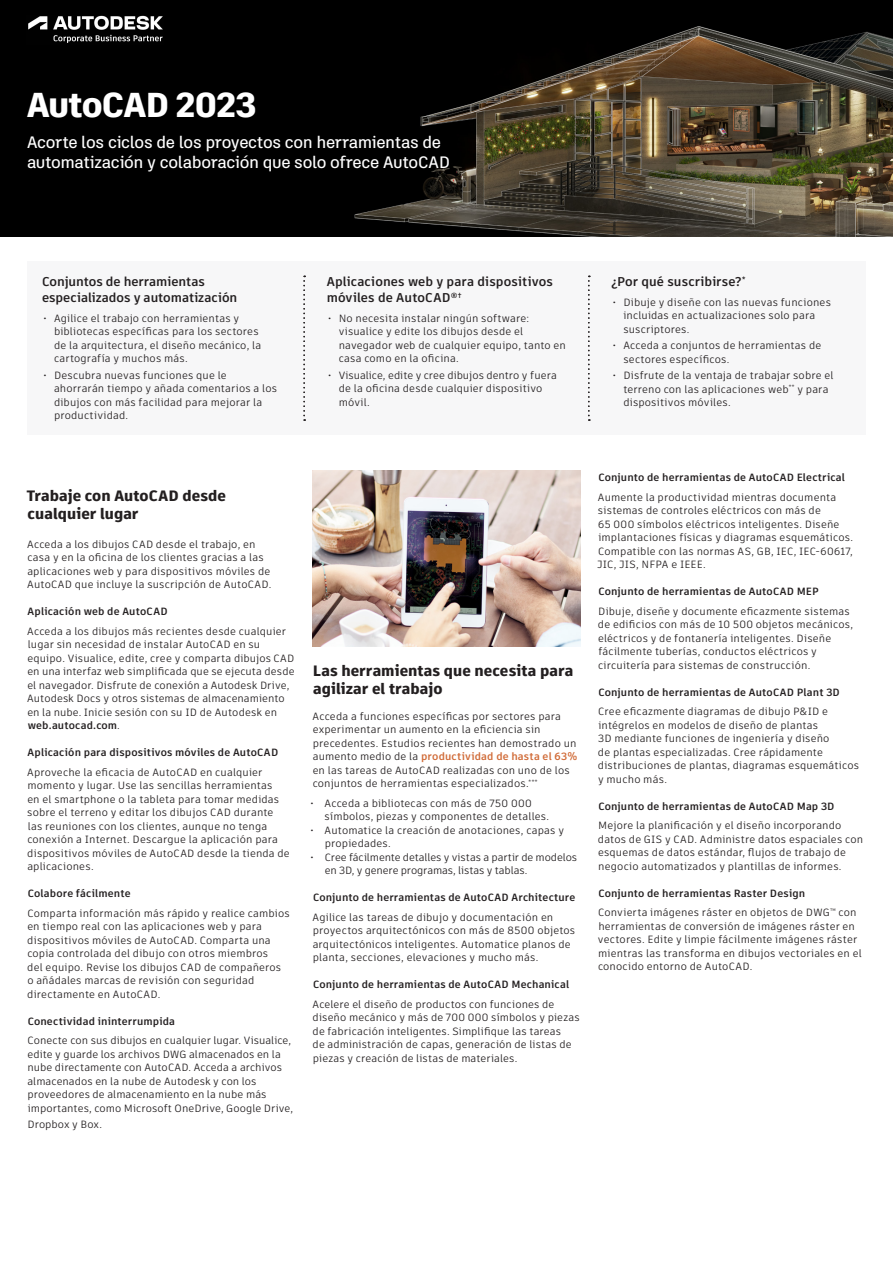
<style>
.page{position:relative;width:893px;height:1263px;background:#fff}
.page>*{position:absolute;margin:0;border:0;box-sizing:border-box;transform-origin:0 0}
.t1{font:800 34.5px "Artifakt Legend";letter-spacing:-.015em;color:#fff}
.t2{font:600 16.5px/19.8px "Artifakt Legend";letter-spacing:-.025em;color:#fff}
.Text_Heading{font:800 15px/18px "Artifakt Element";letter-spacing:.005em;color:#231f20}
.Text_Heading-2{font:700 12.75px/15.8px "Artifakt Element";letter-spacing:.005em;color:#231f20}
.Body_Text{font:10.5px/13.5px "Artifakt Element";letter-spacing:.01em;color:#231f20}
.Text_Subheading{font:700 10.5px "Artifakt Element";letter-spacing:.015em;color:#231f20}
.Body_Text-2{font:10.5px/13.5px "Artifakt Element";letter-spacing:-.01em;color:#231f20}
.s1{font-weight:700}
.s2{font-weight:700;color:#d06a36}
</style>
<div class="page">
<div style="left:0;top:0;width:893px;height:236px;background:#000"></div>
<img style="left:354px;top:26px;width:539px;height:210px">
<img style="left:312px;top:470px;width:269px;height:176px">
<div style="left:27px;top:261px;width:839px;height:174px;background:#f7f7f8"></div>
<svg style="left:303px;top:276px;width:2px;height:145px"></svg>
<svg style="left:588px;top:276px;width:2px;height:145px"></svg>
<img style="left:28px;top:15px;width:135px;height:28px">
<p class="t1" style="left:27px;top:80px;width:231px">AutoCAD 2023</p>
<p class="t2" style="left:27px;top:133px;width:424px">Acorte los ciclos de los proyectos con herramientas de automatización y colaboración que solo ofrece AutoCAD</p>
<p class="Text_Heading-2" style="left:42px;top:274px;width:197px">Conjuntos de herramientas especializados y automatización</p>
<p class="Body_Text" style="left:54px;top:311px;width:209px;text-indent:-10px">• Agilice el trabajo con herramientas y bibliotecas específicas para los sectores de la arquitectura, el diseño mecánico, la cartografía y muchos más.</p>
<p class="Body_Text" style="left:54px;top:368px;width:225px;text-indent:-10px">• Descubra nuevas funciones que le ahorrarán tiempo y añada comentarios a los dibujos con más facilidad para mejorar la productividad.</p>
<p class="Text_Heading-2" style="left:327px;top:274px;width:228px">Aplicaciones web y para dispositivos móviles de AutoCAD<sup>®†</sup></p>
<p class="Body_Text" style="left:339px;top:311px;width:229px;text-indent:-10px">• No necesita instalar ningún software: visualice y edite los dibujos desde el navegador web de cualquier equipo, tanto en casa como en la oficina.</p>
<p class="Body_Text" style="left:339px;top:368px;width:220px;text-indent:-10px">• Visualice, edite y cree dibujos dentro y fuera de la oficina desde cualquier dispositivo móvil.</p>
<p class="Text_Heading-2" style="left:611px;top:274px;width:136px">¿Por qué suscribirse?<sup>*</sup></p>
<p class="Body_Text" style="left:623px;top:296px;width:209px;text-indent:-10px">• Dibuje y diseñe con las nuevas funciones incluidas en actualizaciones solo para suscriptores.</p>
<p class="Body_Text" style="left:623px;top:339px;width:199px;text-indent:-10px">• Acceda a conjuntos de herramientas de sectores específicos.</p>
<p class="Body_Text" style="left:623px;top:369px;width:212px;text-indent:-10px">• Disfrute de la ventaja de trabajar sobre el terreno con las aplicaciones web<sup>**</sup> y para dispositivos móviles.</p>
<p class="Text_Heading" style="left:27px;top:487px;width:201px">Trabaje con AutoCAD desde cualquier lugar</p>
<p class="Body_Text" style="left:27px;top:537px;width:246px">Acceda a los dibujos CAD desde el trabajo, en casa y en la oficina de los clientes gracias a las aplicaciones web y para dispositivos móviles de AutoCAD que incluye la suscripción de AutoCAD.</p>
<p class="Text_Subheading" style="left:28px;top:604px;width:141px">Aplicación web de AutoCAD</p>
<p class="Body_Text" style="left:27px;top:624px;width:269px">Acceda a los dibujos más recientes desde cualquier lugar sin necesidad de instalar AutoCAD en su equipo. Visualice, edite, cree y comparta dibujos CAD en una interfaz web simplificada que se ejecuta desde el navegador. Disfrute de conexión a Autodesk Drive, Autodesk Docs y otros sistemas de almacenamiento en la nube. Inicie sesión con su ID de Autodesk en <span class="s1">web.autocad.com</span>.</p>
<p class="Text_Subheading" style="left:28px;top:745px;width:252px">Aplicación para dispositivos móviles de AutoCAD</p>
<p class="Body_Text" style="left:27px;top:765px;width:264px">Aproveche la eficacia de AutoCAD en cualquier momento y lugar. Use las sencillas herramientas<br>en el smartphone o la tableta para tomar medidas sobre el terreno y editar los dibujos CAD durante las reuniones con los clientes, aunque no tenga conexión a Internet. Descargue la aplicación para dispositivos móviles de AutoCAD desde la tienda de aplicaciones.</p>
<p class="Text_Subheading" style="left:28px;top:886px;width:104px">Colabore fácilmente</p>
<p class="Body_Text" style="left:27px;top:906px;width:264px">Comparta información más rápido y realice cambios en tiempo real con las aplicaciones web y para dispositivos móviles de AutoCAD. Comparta una copia controlada del dibujo con otros miembros<br>del equipo. Revise los dibujos CAD de compañeros o añádales marcas de revisión con seguridad directamente en AutoCAD.</p>
<p class="Text_Subheading" style="left:28px;top:1014px;width:149px">Conectividad ininterrumpida</p>
<p class="Body_Text" style="left:27px;top:1034px;width:267px">Conecte con sus dibujos en cualquier lugar. Visualice, edite y guarde los archivos DWG almacenados en la nube directamente con AutoCAD. Acceda a archivos almacenados en la nube de Autodesk y con los proveedores de almacenamiento en la nube más importantes, como Microsoft OneDrive, Google Drive,</p>
<p class="Body_Text" style="left:28px;top:1117px;width:76px">Dropbox y Box.</p>
<p class="Text_Heading" style="left:313px;top:662px;width:262px">Las herramientas que necesita para agilizar el trabajo</p>
<p class="Body_Text" style="left:313px;top:709px;width:267px">Acceda a funciones específicas por sectores para experimentar un aumento en la eficiencia sin precedentes. Estudios recientes han demostrado un aumento medio de la <span class="s2">productividad de hasta el 63% </span>en las tareas de AutoCAD realizadas con uno de los conjuntos de herramientas especializados.<sup>***</sup></p>
<p class="Body_Text" style="left:325px;top:796px;width:226px;text-indent:-14px">• Acceda a bibliotecas con más de 750 000 símbolos, piezas y componentes de detalles.</p>
<p class="Body_Text" style="left:325px;top:823px;width:241px;text-indent:-14px">• Automatice la creación de anotaciones, capas y propiedades.</p>
<p class="Body_Text-2" style="left:325px;top:850px;width:254px;text-indent:-14px">• Cree fácilmente detalles y vistas a partir de modelos en 3D, y genere programas, listas y tablas.</p>
<p class="Text_Subheading" style="left:313px;top:890px;width:264px">Conjunto de herramientas de AutoCAD Architecture</p>
<p class="Body_Text" style="left:313px;top:910px;width:264px">Agilice las tareas de dibujo y documentación en proyectos arquitectónicos con más de 8500 objetos arquitectónicos inteligentes. Automatice planos de planta, secciones, elevaciones y mucho más.</p>
<p class="Text_Subheading" style="left:313px;top:977px;width:258px">Conjunto de herramientas de AutoCAD Mechanical</p>
<p class="Body_Text" style="left:313px;top:997px;width:269px">Acelere el diseño de productos con funciones de diseño mecánico y más de 700 000 símbolos y piezas de fabricación inteligentes. Simplifique las tareas<br>de administración de capas, generación de listas de piezas y creación de listas de materiales.</p>
<p class="Text_Subheading" style="left:598px;top:470px;width:248px">Conjunto de herramientas de AutoCAD Electrical</p>
<p class="Body_Text" style="left:597px;top:490px;width:257px">Aumente la productividad mientras documenta sistemas de controles eléctricos con más de<br>65 000 símbolos eléctricos inteligentes. Diseñe implantaciones físicas y diagramas esquemáticos.<br>Compatible con las normas AS, GB, IEC, IEC-60617, JIC, JIS, NFPA e IEEE.</p>
<p class="Text_Subheading" style="left:598px;top:584px;width:222px">Conjunto de herramientas de AutoCAD MEP</p>
<p class="Body_Text" style="left:598px;top:604px;width:257px">Dibuje, diseñe y documente eficazmente sistemas de edificios con más de 10 500 objetos mecánicos, eléctricos y de fontanería inteligentes. Diseñe fácilmente tuberías, conductos eléctricos y circuitería para sistemas de construcción.</p>
<p class="Text_Subheading" style="left:598px;top:685px;width:243px">Conjunto de herramientas de AutoCAD Plant 3D</p>
<p class="Body_Text" style="left:598px;top:705px;width:263px">Cree eficazmente diagramas de dibujo P&amp;ID e intégrelos en modelos de diseño de plantas<br>3D mediante funciones de ingeniería y diseño<br>de plantas especializadas. Cree rápidamente distribuciones de plantas, diagramas esquemáticos y mucho más.</p>
<p class="Text_Subheading" style="left:598px;top:799px;width:238px">Conjunto de herramientas de AutoCAD Map 3D</p>
<p class="Body_Text" style="left:598px;top:819px;width:267px">Mejore la planificación y el diseño incorporando datos de GIS y CAD. Administre datos espaciales con esquemas de datos estándar, flujos de trabajo de negocio automatizados y plantillas de informes.</p>
<p class="Text_Subheading" style="left:598px;top:886px;width:208px">Conjunto de herramientas Raster Design</p>
<p class="Body_Text" style="left:598px;top:906px;width:265px">Convierta imágenes ráster en objetos de DWG<sup>™</sup> con herramientas de conversión de imágenes ráster en vectores. Edite y limpie fácilmente imágenes ráster mientras las transforma en dibujos vectoriales en el conocido entorno de AutoCAD.</p>
</div>
